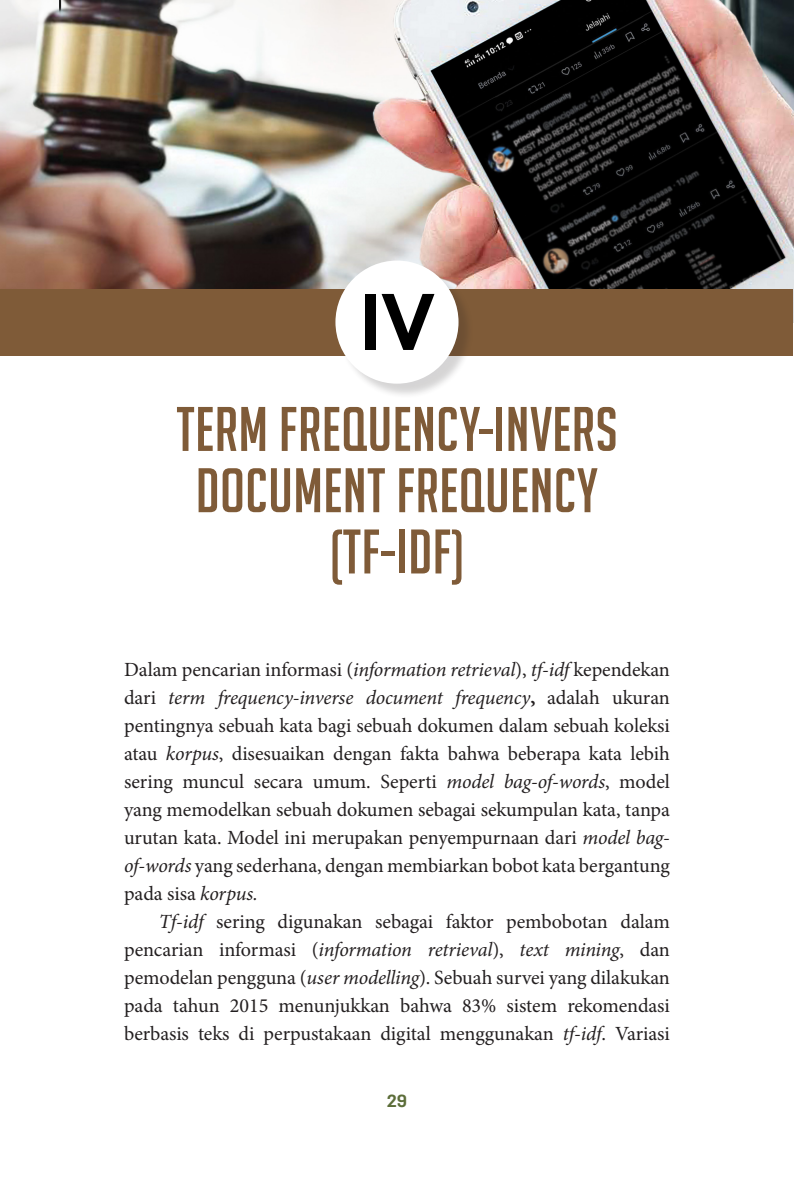
<style>
.page{position:relative;width:794px;height:1191px;background:#fff}
.page>*{position:absolute;margin:0;border:0;box-sizing:border-box;transform-origin:0 0}
.BAGIAN{font:500 70px "Keep Calm";color:#000}
.NAMA_BAB{font:61.25px/61.2px "Big Noodle Titling";letter-spacing:.01em;color:#7f5b38;text-align:center}
.isi_0{font:20.12px/28px "Minion Pro";letter-spacing:-.01em;color:#231f20;text-align:justify}
.isi{font:20.12px/28px "Minion Pro";letter-spacing:-.005em;color:#231f20;text-align:justify}
.t1{font:700 17.5px "Antartida";color:#5c6d39}
.s1{font-style:italic}
.s2{font-weight:700}
</style>
<div class="page">
<img style="left:0;top:0;width:794px;height:322px">
<div style="left:1px;top:289px;width:792px;height:66px;background:#7f5b38"></div>
<div style="left:338px;top:263px;width:136px;height:136px;background:#231f20;opacity:.19"></div>
<div style="left:335px;top:260px;width:123px;height:124px;background:#fff;border-radius:50%"></div>
<p class="BAGIAN" style="left:359px;top:261px;width:77px">IV</p>
<p class="NAMA_BAB" style="left:176px;top:398px;width:443px">TERM FREQUENCY-INVERS<br>DOCUMENT FREQUENCY (TF-IDF)</p>
<p class="isi_0" style="left:124px;top:655px;width:547px">Dalam pencarian informasi (<span class="s1">information retrieval</span>), <span class="s1">tf-idf</span> kependekan dari <span class="s1">term frequency-inverse document frequency</span><span class="s2">,</span> adalah ukuran pentingnya sebuah kata bagi sebuah dokumen dalam sebuah koleksi atau <span class="s1">korpus</span>, disesuaikan dengan fakta bahwa beberapa kata lebih sering muncul secara umum. Seperti <span class="s1">model bag-of-words</span>, model yang memodelkan sebuah dokumen sebagai sekumpulan kata, tanpa urutan kata. Model ini merupakan penyempurnaan dari <span class="s1">model bag&shy;of-words</span> yang sederhana, dengan membiarkan bobot kata bergantung pada sisa <span class="s1">korpus.</span></p>
<p class="isi" style="left:124px;top:907px;width:547px;text-indent:35px"><span class="s1">Tf-idf</span> sering digunakan sebagai faktor pembobotan dalam pencarian informasi (<span class="s1">information retrieval</span>), <span class="s1">text mining</span>, dan pemodelan pengguna (<span class="s1">user modelling</span>). Sebuah survei yang dilakukan pada tahun 2015 menunjukkan bahwa 83% sistem rekomendasi berbasis teks di perpustakaan digital menggunakan <span class="s1">tf-idf</span>. Variasi</p>
<p class="t1" style="left:387px;top:1091px;width:22px">29</p>
</div>
